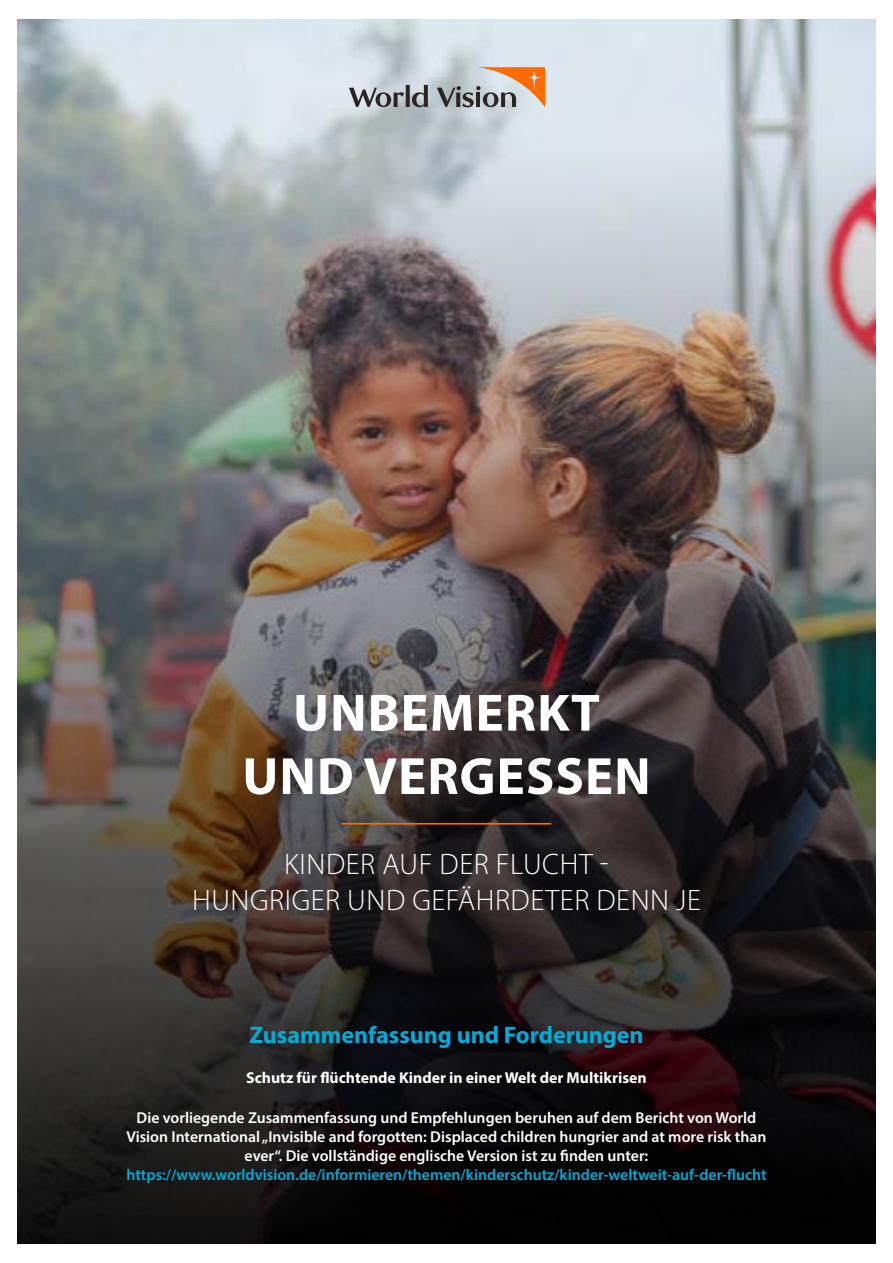
<style>
.page{position:relative;width:893px;height:1263px;background:#fff}
.page>*{position:absolute;margin:0;border:0;box-sizing:border-box;transform-origin:0 0}
.t1{font:700 52.8px/63.3px "Myriad Pro";letter-spacing:.02em;color:#fff;text-align:center}
.t2{font:300 29.7px/35.7px "Myriad Pro";letter-spacing:.02em;color:#fff;text-align:center}
.t3{font:700 24px "Myriad Pro";color:#00acd8}
.t4{font:600 15.75px/18.9px "Myriad Pro";color:#fff;text-align:center}
.t5{font:600 15.75px "Myriad Pro";color:#00acd8}
.t6{font:700 15.75px "Myriad Pro";color:#fff}
</style>
<div class="page">
<img style="left:17px;top:19px;width:859px;height:1225px">
<hr style="left:342px;top:823px;width:209px;height:1px;background:#ff6b00">
<svg style="left:349px;top:67px;width:195px;height:41px;background:#b8afa7"></svg>
<h1 class="t1" style="left:242px;top:679px;width:410px">UNBEMERKT<br>UND VERGESSEN</h1>
<h2 class="t2" style="left:192px;top:846px;width:510px">KINDER AUF DER FLUCHT -<br>HUNGRIGER UND GEFÄHRDETER DENN JE</h2>
<h3 class="t3" style="left:249px;top:1019px;width:396px">Zusammenfassung und Forderungen</h3>
<p class="t6" style="left:246px;top:1067px;width:402px">Schutz für flüchtende Kinder in einer Welt der Multikrisen</p>
<p class="t4" style="left:127px;top:1108px;width:641px">Die vorliegende Zusammenfassung und Empfehlungen beruhen auf dem Bericht von World<br>Vision International „Invisible and forgotten: Displaced children hungrier and at more risk than ever“. Die vollständige englische Version ist zu finden unter:</p>
<p class="t5" style="left:126px;top:1164px;width:641px">https://www.worldvision.de/informieren/themen/kinderschutz/kinder-weltweit-auf-der-flucht</p>
</div>
